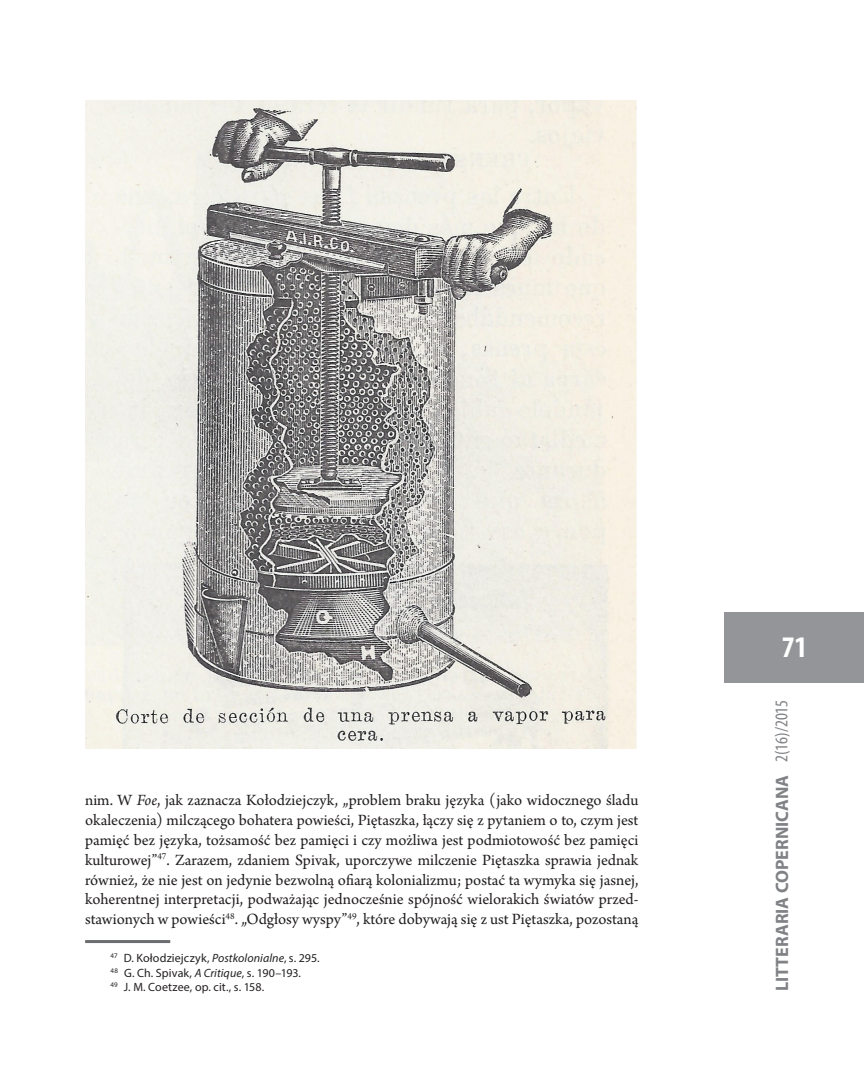
<style>
.page{position:relative;width:864px;height:1089px;background:#fff}
.page>*{position:absolute;margin:0;border:0;box-sizing:border-box;transform-origin:0 0}
.t1{font:700 condensed 30px "Myriad Pro";color:#fff}
.t2{font:700 18px "Myriad Pro";color:#808285}
.t3{font:condensed 18px "Myriad Pro";color:#808285}
.t4{font:16.5px/19.8px "Arno Pro";letter-spacing:-.005em;color:#231f20;text-align:justify}
.t5{font:12px/14.4px "Myriad Pro";letter-spacing:.01em;color:#231f20}
.s1{font-style:italic}
</style>
<div class="page">
<div style="left:724px;top:612px;width:139px;height:70px;background:#939598"></div>
<hr style="left:85px;top:940px;width:85px;height:3px;background:#6c6d70">
<img style="left:85px;top:100px;width:551px;height:648px">
<p class="t4" style="left:85px;top:791px;width:554px">nim. W <span class="s1">Foe</span>, jak zaznacza Kołodziejczyk, „problem braku języka (jako widocznego śladu okaleczenia) milczącego bohatera powieści, Piętaszka, łączy się z pytaniem o to, czym jest pamięć bez języka, tożsamość bez pamięci i czy możliwa jest podmiotowość bez pamięci kulturowej”<sup>47</sup>. Zarazem, zdaniem Spivak, uporczywe milczenie Piętaszka sprawia jednak również, że nie jest on jedynie bezwolną ofiarą kolonializmu; postać ta wymyka się jasnej, koherentnej interpretacji, podważając jednocześnie spójność wielorakich światów przed&shy;stawionych w powieści<sup>48</sup>. „Odgłosy wyspy”<sup>49</sup>, które dobywają się z ust Piętaszka, pozostaną</p>
<p class="t5" style="left:111px;top:950px;width:210px"><sup>47</sup> D. Kołodziejczyk, <span class="s1">Postkolonialne</span>, s. 295.<br><sup>48</sup> G. Ch. Spivak, <span class="s1">A Critique</span>, s. 190–193.<br><sup>49</sup> J. M. Coetzee, op. cit., s. 158.</p>
<h1 class="t1" style="left:781px;top:628px;width:27px">71</h1>
<p class="t3" style="left:770px;top:762px;width:64px;rotate:-90deg">2(16)/2015</p>
<p class="t2" style="left:770px;top:991px;width:218px;rotate:-90deg">LITTERARIA COPERNICANA</p>
</div>
